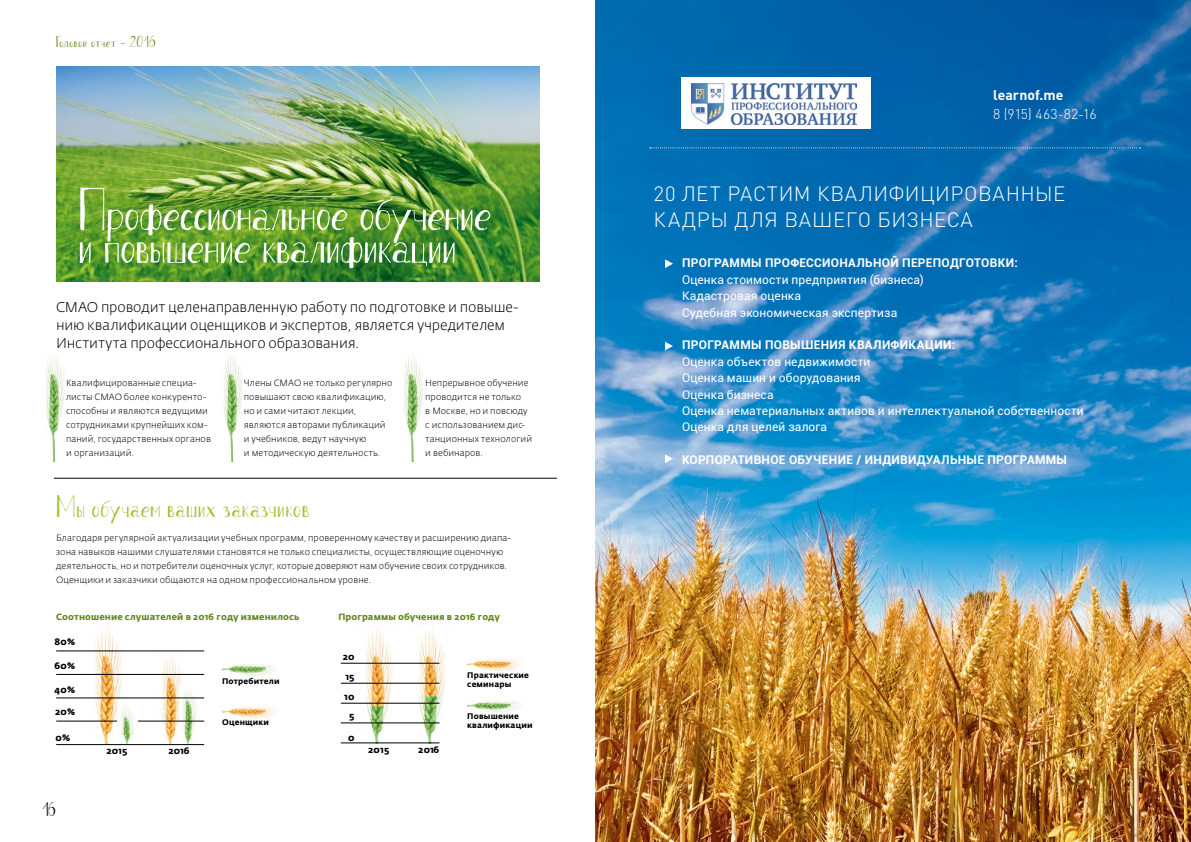
<style>
.page{position:relative;width:1191px;height:842px;background:#fff}
.page>*{position:absolute;margin:0;border:0;box-sizing:border-box;transform-origin:0 0}
.t1{font:61px "Stripeblack";letter-spacing:-.005em;color:#fff}
.t2{font:31.6px "Stripeblack";letter-spacing:.025em;color:#9dc431}
.t3{font:300 20.5px/26px "DIN Pro";letter-spacing:.025em;color:#fff}
.t4{font:19.7px "Stripeblack";color:#000}
.t5{font:16px "Stripeblack";letter-spacing:.04em;color:#62881a}
.t6{font:300 14px/17.6px "Fedra Sans Pro";letter-spacing:-.01em;color:#000}
.t7{font:300 14px "DIN Pro";letter-spacing:-.005em;color:#fff}
.t8{font:700 14px "DIN Pro";color:#fff}
.t9{font:12px/16.4px "Roboto";letter-spacing:.01em;color:#fff}
.t10{font:700 12px "Roboto";letter-spacing:.025em;color:#fff}
.t11{font:700 9.4px "Fedra Sans Pro";letter-spacing:.005em;color:#000}
.t12{font:300 9px/14px "Fedra Sans Pro";letter-spacing:.005em;color:#000}
.t13{font:700 9px "Fedra Sans Pro";letter-spacing:.015em;color:#62881a}
.t14{font:700 8px/9.2px "Fedra Sans Pro";letter-spacing:.02em;color:#000}
</style>
<div class="page">
<img style="left:356px;top:706px;width:42px;height:37px">
<img style="left:356px;top:629px;width:42px;height:77px">
<img style="left:409px;top:695px;width:35px;height:48px">
<img style="left:409px;top:629px;width:37px;height:66px">
<img style="left:403px;top:357px;width:21px;height:104px">
<img style="left:223px;top:356px;width:20px;height:105px">
<img style="left:45px;top:356px;width:20px;height:105px">
<img style="left:467px;top:701px;width:54px;height:12px">
<img style="left:467px;top:658px;width:54px;height:14px">
<img style="left:56px;top:67px;width:483px;height:215px">
<hr style="left:54px;top:478px;width:503px;height:1px;background:#000">
<img style="left:86px;top:629px;width:42px;height:115px">
<img style="left:155px;top:657px;width:33px;height:87px">
<img style="left:180px;top:685px;width:20px;height:59px">
<img style="left:118px;top:700px;width:16px;height:44px">
<hr style="left:341px;top:663px;width:98px;height:1px;background:#000">
<hr style="left:56px;top:651px;width:148px;height:1px;background:#000">
<hr style="left:341px;top:703px;width:98px;height:1px;background:#000">
<hr style="left:56px;top:698px;width:148px;height:1px;background:#000">
<hr style="left:341px;top:743px;width:98px;height:1px;background:#000">
<hr style="left:56px;top:744px;width:148px;height:1px;background:#000">
<hr style="left:341px;top:683px;width:98px;height:1px;background:#000">
<hr style="left:56px;top:674px;width:148px;height:1px;background:#000">
<hr style="left:341px;top:723px;width:98px;height:1px;background:#000">
<hr style="left:56px;top:721px;width:148px;height:1px;background:#000">
<img style="left:222px;top:664px;width:54px;height:12px">
<img style="left:222px;top:706px;width:54px;height:13px">
<img style="left:595px;top:0;width:596px;height:842px">
<svg style="left:665px;top:259px;width:8px;height:9px"></svg>
<svg style="left:665px;top:342px;width:8px;height:8px"></svg>
<svg style="left:665px;top:454px;width:8px;height:9px"></svg>
<svg style="left:650px;top:147px;width:490px;height:1px"></svg>
<div style="left:681px;top:77px;width:190px;height:52px;background:#fff"></div>
<img style="left:692px;top:83px;width:164px;height:41px">
<h3 class="t5" style="left:56px;top:34px;width:101px">Годовой отчет – 2016</h3>
<h1 class="t1" style="left:78px;top:179px;width:414px">Профессиональное обучение</h1>
<h1 class="t1" style="left:78px;top:212px;width:379px">и повышение квалификации</h1>
<h3 class="t6" style="left:56px;top:299px;width:464px">СМАО проводит целенаправленную работу по подготовке и повыше&shy;нию квалификации оценщиков и экспертов, является учредителем<br>Института профессионального образования.</h3>
<p class="t12" style="left:244px;top:376px;width:150px">Члены СМАО не только регулярно повышают свою квалификацию, но и сами читают лекции, являются авторами публикаций и учебников, ведут научную<br>и методическую деятельность.</p>
<p class="t12" style="left:425px;top:376px;width:108px">Непрерывное обучение проводится не только<br>в Москве, но и повсюду с использованием дис&shy;танционных технологий и вебинаров.</p>
<h2 class="t2" style="left:56px;top:491px;width:255px">Мы обучаем ваших заказчиков</h2>
<p class="t12" style="left:66px;top:376px;width:146px">Квалифицированные специа&shy;листы СМАО более конкуренто&shy;способны и являются ведущими сотрудниками крупнейших ком&shy;паний, государственных органов и организаций.</p>
<p class="t12" style="left:56px;top:531px;width:456px">Благодаря регулярной актуализации учебных программ, проверенному качеству и расширению диапа&shy;зона навыков нашими слушателями становятся не только специалисты, осуществляющие оценочную деятельность, но и потребители оценочных услуг, которые доверяют нам обучение своих сотрудников.<br>Оценщики и заказчики общаются на одном профессиональном уровне.</p>
<p class="t13" style="left:56px;top:611px;width:245px">Соотношение слушателей в 2016 году изменилось</p>
<p class="t13" style="left:338px;top:611px;width:163px">Программы обучения в 2016 году</p>
<p class="t11" style="left:55px;top:636px;width:22px">80%</p>
<p class="t11" style="left:54px;top:660px;width:22px">60%</p>
<p class="t11" style="left:55px;top:684px;width:22px">40%</p>
<p class="t11" style="left:55px;top:706px;width:22px">20%</p>
<p class="t14" style="left:222px;top:676px;width:59px">Потребители</p>
<p class="t14" style="left:222px;top:717px;width:48px">Оценщики</p>
<p class="t11" style="left:343px;top:650px;width:13px">20</p>
<p class="t11" style="left:345px;top:670px;width:11px">15</p>
<p class="t11" style="left:344px;top:691px;width:12px">10</p>
<p class="t11" style="left:349px;top:709px;width:7px">5</p>
<p class="t11" style="left:55px;top:731px;width:16px">0%</p>
<p class="t11" style="left:348px;top:731px;width:8px">0</p>
<h3 class="t4" style="left:43px;top:800px;width:15px">16</h3>
<p class="t11" style="left:106px;top:745px;width:23px">2015</p>
<p class="t11" style="left:168px;top:745px;width:23px">2016</p>
<p class="t11" style="left:368px;top:744px;width:23px">2015</p>
<p class="t11" style="left:418px;top:744px;width:23px">2016</p>
<p class="t14" style="left:467px;top:670px;width:63px">Практические семинары</p>
<p class="t14" style="left:467px;top:711px;width:67px">Повышение квалификации</p>
<h3 class="t8" style="left:993px;top:85px;width:72px">learnof.me</h3>
<h3 class="t7" style="left:993px;top:104px;width:105px">8 (915) 463-82-16</h3>
<h3 class="t3" style="left:653px;top:180px;width:413px">20 ЛЕТ РАСТИМ КВАЛИФИЦИРОВАННЫЕ<br>КАДРЫ ДЛЯ ВАШЕГО БИЗНЕСА</h3>
<h3 class="t10" style="left:682px;top:255px;width:337px">ПРОГРАММЫ ПРОФЕССИОНАЛЬНОЙ ПЕРЕПОДГОТОВКИ:</h3>
<h3 class="t9" style="left:682px;top:271px;width:243px">Оценка стоимости предприятия (бизнеса)<br>Кадастровая оценка<br>Судебная экономическая экспертиза</h3>
<h3 class="t10" style="left:682px;top:337px;width:274px">ПРОГРАММЫ ПОВЫШЕНИЯ КВАЛИФИКАЦИИ:</h3>
<h3 class="t9" style="left:682px;top:353px;width:403px">Оценка объектов недвижимости<br>Оценка машин и оборудования<br>Оценка бизнеса<br>Оценка нематериальных активов и интеллектуальной собственности Оценка для целей залога</h3>
<h3 class="t10" style="left:682px;top:451px;width:386px">КОРПОРАТИВНОЕ ОБУЧЕНИЕ / ИНДИВИДУАЛЬНЫЕ ПРОГРАММЫ</h3>
</div>
